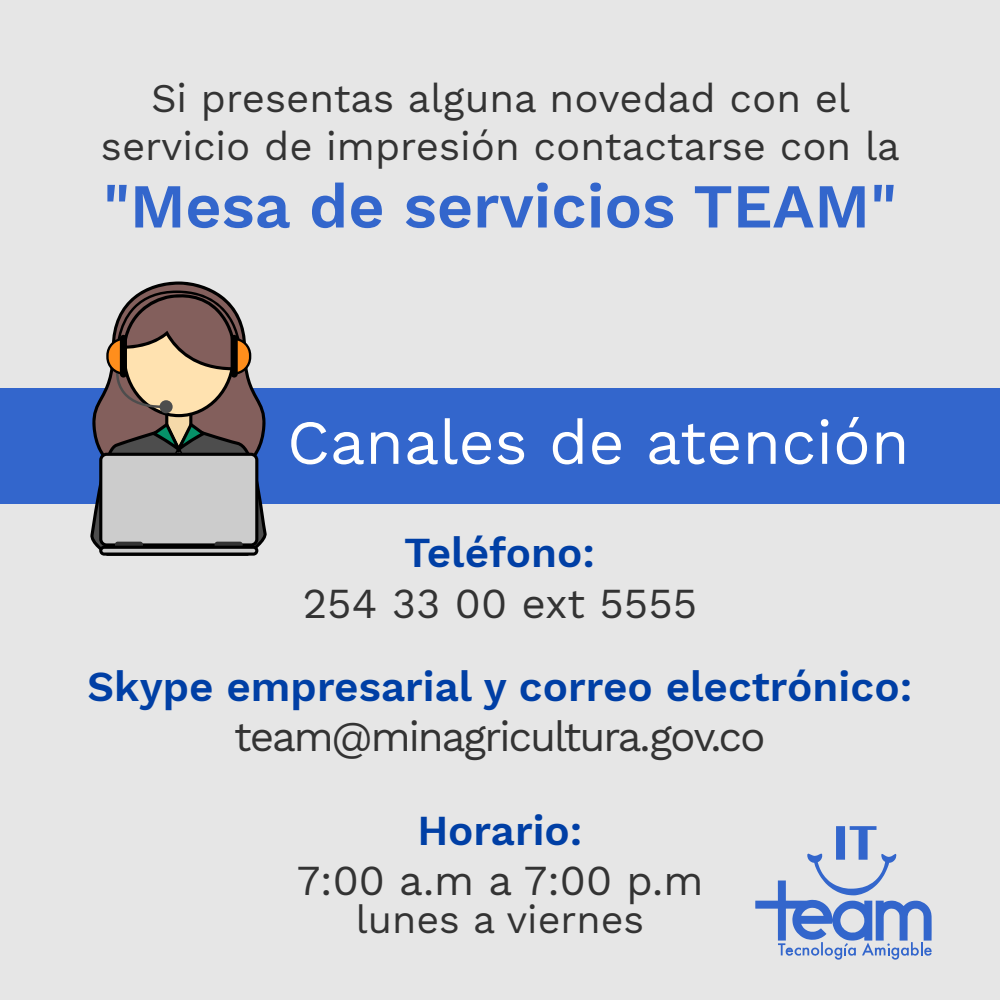
<style>
.page{position:relative;width:1000px;height:1000px;background:#e6e6e6}
.page>*{position:absolute;margin:0;border:0;box-sizing:border-box;transform-origin:0 0}
.t1{font:600 62.5px "Work Sans";color:#36c}
.t2{font:62.5px "Work Sans";color:#fff}
.t3{font:600 42px "Work Sans";color:#003fa5}
.t4{font:42px "Work Sans";letter-spacing:-.05em;color:#333}
.t5{font:42px "Work Sans";color:#333}
.t6{font:40px/48px "Work Sans";color:#333;text-align:center}
.t7{font:39.25px "Work Sans";color:#333}
</style>
<div class="page">
<div style="left:0;top:388px;width:1000px;height:116px;background:#36c"></div>
<svg style="left:755px;top:826px;width:177px;height:134px"></svg>
<svg style="left:90px;top:282px;width:177px;height:274px"></svg>
<div style="left:231px;top:335px;width:7px;height:43px;background:#000;border-radius:4px"></div>
<div style="left:160px;top:400px;width:13px;height:13px;background:#4d4d4d;border-radius:50%"></div>
<p class="t6" style="left:101px;top:76px;width:800px">Si presentas alguna novedad con el servicio de impresión contactarse con la</p>
<h1 class="t1" style="left:103px;top:170px;width:795px">"Mesa de servicios TEAM"</h1>
<h1 class="t2" style="left:287px;top:406px;width:624px">Canales de atención</h1>
<p class="t3" style="left:404px;top:528px;width:192px">Teléfono:</p>
<p class="t5" style="left:303px;top:579px;width:396px">254 33 00 ext 5555</p>
<p class="t3" style="left:87px;top:662px;width:827px">Skype empresarial y correo electrónico:</p>
<p class="t4" style="left:234px;top:712px;width:533px">team@minagricultura.gov.co</p>
<p class="t3" style="left:417px;top:806px;width:167px">Horario:</p>
<p class="t4" style="left:297px;top:856px;width:408px">7:00 a.m a 7:00 p.m</p>
<p class="t7" style="left:356px;top:897px;width:290px">lunes a viernes</p>
</div>
